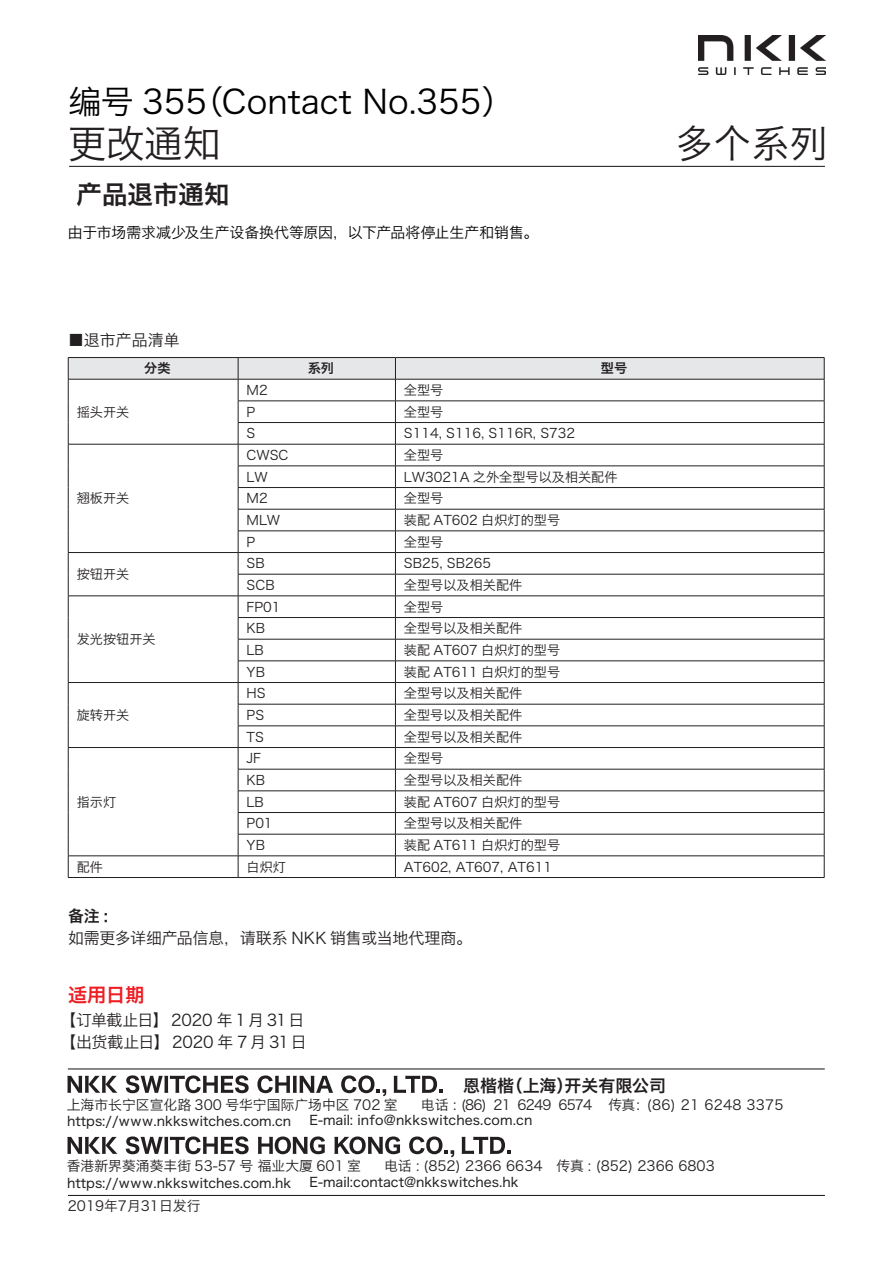
<style>
.page{position:relative;width:893px;height:1263px;background:#fff}
.page>*{position:absolute;margin:0;border:0;box-sizing:border-box;transform-origin:0 0}
.t1{font:38.25px "Hiragino Sans GB W3";color:#231f20}
.t2{font:33px "Hiragino Sans GB W3";color:#000}
.t3{font:25.5px "Hiragino Sans GB W6";color:#231f20}
.t4{font:19.2px "Hiragino Sans GB W6";color:#ee1d23}
.t5{font:16.95px "Hiragino Sans GB W6";color:#231f20}
.t6{font:15.9px "Hiragino Sans GB W3";letter-spacing:-.01em;color:#231f20}
.t7{font:15.9px "Hiragino Sans GB W6";color:#231f20}
.Adobe_Song_Std{font:14.85px "Hiragino Sans GB W3";letter-spacing:-.005em;color:#030303}
.t8{font:13.8px "Hiragino Sans GB W3";color:#231f20}
.表組み_中{font:13.2px "Hiragino Sans GB W3";color:#231f20}
.t9{font:13.2px "Hira Kaku Std W4";color:#231f20}
.表組み_見出し{font:13.2px "Hiragino Sans GB W6";color:#231f20}
</style>
<div class="page">
<hr style="left:68px;top:877px;width:170px;height:1px;background:#231f20">
<hr style="left:238px;top:877px;width:157px;height:1px;background:#231f20">
<hr style="left:395px;top:877px;width:429px;height:1px;background:#231f20">
<svg style="left:68px;top:357px;width:757px;height:520px"></svg>
<hr style="left:68px;top:379px;width:170px;height:1px;background:#231f20">
<hr style="left:238px;top:379px;width:157px;height:1px;background:#231f20">
<hr style="left:395px;top:379px;width:429px;height:1px;background:#231f20">
<img style="left:698px;top:35px;width:128px;height:40px">
<hr style="left:68px;top:1195px;width:757px;height:1px;background:#231f20">
<hr style="left:68px;top:1068px;width:757px;height:1px;background:#231f20">
<hr style="left:69px;top:166px;width:756px;height:1px;background:#231f20">
<svg style="left:126px;top:1075px;width:123px;height:18px"></svg>
<svg style="left:257px;top:1075px;width:76px;height:18px"></svg>
<svg style="left:341px;top:1075px;width:45px;height:21px"></svg>
<svg style="left:394px;top:1076px;width:49px;height:17px"></svg>
<svg style="left:67px;top:1076px;width:50px;height:17px"></svg>
<svg style="left:126px;top:1136px;width:123px;height:18px"></svg>
<svg style="left:258px;top:1136px;width:67px;height:18px"></svg>
<svg style="left:334px;top:1136px;width:66px;height:18px"></svg>
<svg style="left:409px;top:1136px;width:45px;height:21px"></svg>
<svg style="left:462px;top:1137px;width:49px;height:17px"></svg>
<svg style="left:67px;top:1137px;width:50px;height:17px"></svg>
<p class="t2" style="left:68px;top:81px;width:448px">编号 355（Contact No.355）</p>
<p class="t1" style="left:68px;top:120px;width:155px">更改通知</p>
<p class="t3" style="left:76px;top:178px;width:155px">产品退市通知</p>
<p class="Adobe_Song_Std" style="left:68px;top:224px;width:472px">由于市场需求减少及生产设备换代等原因，以下产品将停止生产和销售。</p>
<p class="t1" style="left:675px;top:120px;width:155px">多个系列</p>
<p class="t6" style="left:68px;top:330px;width:113px">■退市产品清单</p>
<p class="表組み_見出し" style="left:144px;top:360px;width:28px">分类</p>
<p class="表組み_見出し" style="left:308px;top:360px;width:28px">系列</p>
<p class="表組み_見出し" style="left:601px;top:360px;width:28px">型号</p>
<p class="表組み_中" style="left:77px;top:403px;width:54px">摇头开关</p>
<p class="表組み_中" style="left:247px;top:382px;width:23px">M2</p>
<p class="表組み_中" style="left:404px;top:382px;width:41px">全型号</p>
<p class="表組み_中" style="left:247px;top:403px;width:10px">P</p>
<p class="表組み_中" style="left:404px;top:403px;width:41px">全型号</p>
<p class="表組み_中" style="left:247px;top:425px;width:10px">S</p>
<p class="表組み_中" style="left:404px;top:425px;width:173px">S114, S116, S116R, S732</p>
<p class="表組み_中" style="left:77px;top:490px;width:54px">翘板开关</p>
<p class="表組み_中" style="left:77px;top:566px;width:54px">按钮开关</p>
<p class="表組み_中" style="left:77px;top:631px;width:80px">发光按钮开关</p>
<p class="表組み_中" style="left:77px;top:707px;width:54px">旋转开关</p>
<p class="表組み_中" style="left:77px;top:793px;width:41px">指示灯</p>
<p class="表組み_中" style="left:247px;top:447px;width:43px">CWSC</p>
<p class="表組み_中" style="left:404px;top:447px;width:41px">全型号</p>
<p class="表組み_中" style="left:247px;top:468px;width:23px">LW</p>
<p class="表組み_中" style="left:404px;top:468px;width:215px">LW3021A 之外全型号以及相关配件</p>
<p class="表組み_中" style="left:247px;top:490px;width:23px">M2</p>
<p class="表組み_中" style="left:404px;top:490px;width:41px">全型号</p>
<p class="表組み_中" style="left:247px;top:512px;width:35px">MLW</p>
<p class="表組み_中" style="left:404px;top:512px;width:158px">装配 AT602 白炽灯的型号</p>
<p class="表組み_中" style="left:247px;top:533px;width:10px">P</p>
<p class="表組み_中" style="left:404px;top:533px;width:41px">全型号</p>
<p class="表組み_中" style="left:247px;top:555px;width:20px">SB</p>
<p class="表組み_中" style="left:404px;top:555px;width:89px">SB25, SB265</p>
<p class="表組み_中" style="left:247px;top:577px;width:30px">SCB</p>
<p class="表組み_中" style="left:404px;top:577px;width:120px">全型号以及相关配件</p>
<p class="表組み_中" style="left:247px;top:598px;width:35px">FP01</p>
<p class="表組み_中" style="left:404px;top:598px;width:41px">全型号</p>
<p class="表組み_中" style="left:247px;top:620px;width:20px">KB</p>
<p class="表組み_中" style="left:404px;top:620px;width:120px">全型号以及相关配件</p>
<p class="表組み_中" style="left:247px;top:642px;width:19px">LB</p>
<p class="表組み_中" style="left:404px;top:642px;width:158px">装配 AT607 白炽灯的型号</p>
<p class="表組み_中" style="left:247px;top:663px;width:20px">YB</p>
<p class="表組み_中" style="left:404px;top:663px;width:158px">装配 AT611 白炽灯的型号</p>
<p class="表組み_中" style="left:247px;top:685px;width:21px">HS</p>
<p class="表組み_中" style="left:404px;top:685px;width:120px">全型号以及相关配件</p>
<p class="表組み_中" style="left:247px;top:707px;width:19px">PS</p>
<p class="表組み_中" style="left:404px;top:707px;width:120px">全型号以及相关配件</p>
<p class="表組み_中" style="left:247px;top:728px;width:19px">TS</p>
<p class="表組み_中" style="left:404px;top:728px;width:120px">全型号以及相关配件</p>
<p class="表組み_中" style="left:247px;top:750px;width:16px">JF</p>
<p class="表組み_中" style="left:404px;top:750px;width:41px">全型号</p>
<p class="表組み_中" style="left:247px;top:772px;width:20px">KB</p>
<p class="表組み_中" style="left:404px;top:772px;width:120px">全型号以及相关配件</p>
<p class="表組み_中" style="left:247px;top:793px;width:19px">LB</p>
<p class="表組み_中" style="left:404px;top:793px;width:158px">装配 AT607 白炽灯的型号</p>
<p class="表組み_中" style="left:247px;top:815px;width:28px">P01</p>
<p class="表組み_中" style="left:404px;top:815px;width:120px">全型号以及相关配件</p>
<p class="表組み_中" style="left:247px;top:837px;width:20px">YB</p>
<p class="表組み_中" style="left:404px;top:837px;width:158px">装配 AT611 白炽灯的型号</p>
<p class="表組み_中" style="left:77px;top:858px;width:28px">配件</p>
<p class="表組み_中" style="left:247px;top:858px;width:41px">白炽灯</p>
<p class="表組み_中" style="left:404px;top:858px;width:150px">AT602, AT607, AT611</p>
<p class="t7" style="left:68px;top:905px;width:42px">备注 :</p>
<p class="t6" style="left:68px;top:928px;width:406px">如需更多详细产品信息，请联系 NKK 销售或当地代理商。</p>
<p class="t4" style="left:68px;top:982px;width:78px">适用日期</p>
<p class="t6" style="left:60px;top:1010px;width:246px">【订单截止日】 2020 年 1月 31日</p>
<p class="t6" style="left:60px;top:1032px;width:248px">【出货截止日】 2020 年 7 月 31日</p>
<p class="t5" style="left:463px;top:1074px;width:204px">恩楷楷（上海）开关有限公司</p>
<p class="t8" style="left:67px;top:1096px;width:718px">上海市长宁区宣化路 300 号华宁国际广场中区 702 室　 电话 ：(86) 21 6249 6574　 传真 ：(86) 21 6248 3375</p>
<p class="t9" style="left:67px;top:1110px;width:226px">https://www.nkkswitches.com.cn</p>
<p class="t9" style="left:309px;top:1110px;width:225px">E-mail: info@nkkswitches.com.cn</p>
<p class="t8" style="left:67px;top:1157px;width:649px">香港新界葵涌葵丰街 53-57 号 福业大厦 601 室　 电话 ：(852) 2366 6634 传真 ：(852) 2366 6803</p>
<p class="t9" style="left:67px;top:1173px;width:226px">https://www.nkkswitches.com.hk</p>
<p class="t9" style="left:309px;top:1171px;width:211px">E-mail:contact@nkkswitches.hk</p>
<p class="t8" style="left:68px;top:1197px;width:134px">2019年7月31日发行</p>
</div>
